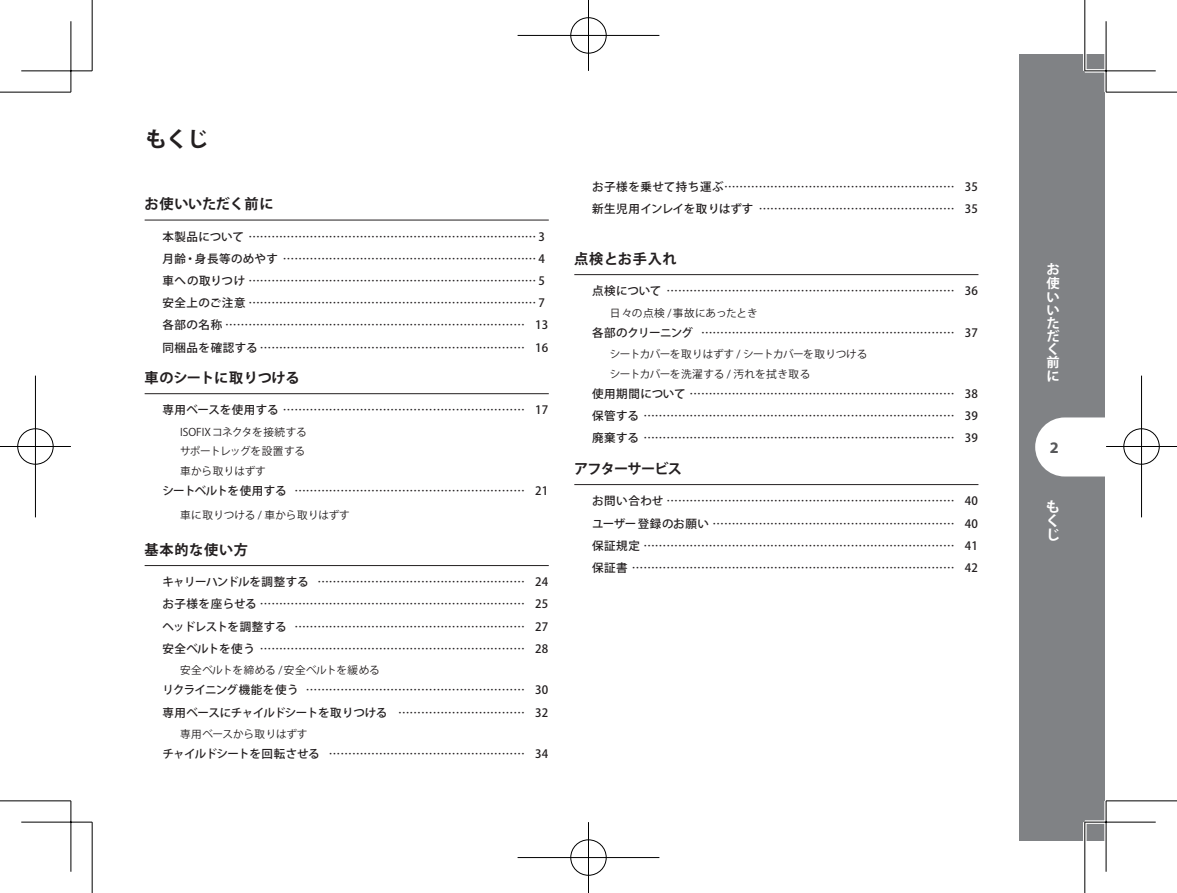
<style>
.page{position:relative;width:1177px;height:893px;background:#fff}
.page>*{position:absolute;margin:0;border:0;box-sizing:border-box;transform-origin:0 0}
.タイトル_16級{font:700 21.25px "Koz Go Pro";color:#231f20}
.t1{font:700 16px "Myriad Pro";color:#57585a}
.もくじ_大{font:700 14.25px "Koz Go Pro";letter-spacing:.05em;color:#231f20}
.もくじ_大-2{font:700 14.25px "Koz Go Pro";letter-spacing:-.025em;color:#231f20}
.もくじ_大-3{font:700 14.25px "Koz Go Pro";letter-spacing:.015em;color:#231f20}
.もくじ_大-4{font:700 14.25px "Koz Go Pro";letter-spacing:-.05em;color:#231f20}
.インデックス_下{font:700 14.25px/13.8px "Koz Go Pro";color:#fff}
.t2{font:700 13.25px/13.5px "Koz Go Pro";color:#fff}
.もくじ_中{font:500 11.5px/22.2px "Koz Go Pro";letter-spacing:.05em;color:#231f20}
.もくじ_中-2{font:500 11.5px "Koz Go Pro";color:#231f20}
.もくじ_中-3{font:500 11.5px "Koz Go Pro";letter-spacing:.025em;color:#231f20}
.もくじ_中-4{font:500 11.5px "Koz Go Pro";letter-spacing:-.025em;color:#231f20}
.もくじ_中-5{font:500 11.5px "Koz Go Pro";letter-spacing:-.05em;color:#231f20}
.もくじ_中-6{font:500 11.5px "Koz Go Pro";letter-spacing:-.035em;color:#231f20}
.もくじ_中-7{font:500 11.5px "Koz Go Pro";letter-spacing:-.04em;color:#231f20}
.もくじ_小{font:10.75px "Koz Go Pro";letter-spacing:-.05em;color:#231f20}
.もくじ_小-2{font:10.75px "Koz Go Pro";letter-spacing:-.025em;color:#231f20}
.もくじ_小-3{font:10.75px "Koz Go Pro";color:#231f20}
.もくじ_小-4{font:10.75px "Koz Go Pro";letter-spacing:.015em;color:#231f20}
.もくじ_小-5{font:10.75px "Koz Go Pro";letter-spacing:.01em;color:#231f20}
</style>
<div class="page">
<div style="left:1019px;top:54px;width:85px;height:787px;background:#808285"></div>
<hr style="left:145px;top:220px;width:404px;height:1px;background:#231f20">
<hr style="left:145px;top:393px;width:404px;height:1px;background:#231f20">
<hr style="left:145px;top:565px;width:404px;height:1px;background:#231f20">
<hr style="left:574px;top:274px;width:404px;height:1px;background:#231f20">
<hr style="left:574px;top:484px;width:404px;height:1px;background:#231f20">
<svg style="left:1035px;top:417px;width:70px;height:59px;background:#f2f2f2"></svg>
<svg style="left:0;top:91px;width:69px;height:1px"></svg>
<svg style="left:1107px;top:91px;width:69px;height:1px"></svg>
<svg style="left:0;top:801px;width:69px;height:1px"></svg>
<svg style="left:1107px;top:801px;width:69px;height:1px"></svg>
<svg style="left:91px;top:0;width:1px;height:69px"></svg>
<svg style="left:91px;top:824px;width:1px;height:69px"></svg>
<svg style="left:1083px;top:0;width:3px;height:71px"></svg>
<svg style="left:1083px;top:822px;width:3px;height:71px"></svg>
<svg style="left:21px;top:69px;width:71px;height:3px"></svg>
<svg style="left:1084px;top:69px;width:71px;height:4px"></svg>
<svg style="left:21px;top:821px;width:71px;height:3px"></svg>
<svg style="left:1084px;top:820px;width:71px;height:4px"></svg>
<svg style="left:69px;top:21px;width:4px;height:71px"></svg>
<svg style="left:69px;top:801px;width:4px;height:71px"></svg>
<hr style="left:1104px;top:21px;width:3px;height:71px;background:#fff">
<hr style="left:1104px;top:801px;width:3px;height:71px;background:#fff">
<hr style="left:0;top:92px;width:71px;height:1px;background:#000">
<hr style="left:1106px;top:92px;width:70px;height:1px;background:#000">
<hr style="left:0;top:800px;width:71px;height:1px;background:#000">
<hr style="left:1106px;top:800px;width:70px;height:1px;background:#000">
<hr style="left:92px;top:0;width:1px;height:71px;background:#000">
<hr style="left:92px;top:822px;width:1px;height:71px;background:#000">
<hr style="left:1084px;top:0;width:1px;height:71px;background:#000">
<hr style="left:1084px;top:822px;width:1px;height:71px;background:#000">
<hr style="left:21px;top:70px;width:71px;height:1px;background:#000">
<hr style="left:1084px;top:70px;width:71px;height:1px;background:#000">
<hr style="left:21px;top:822px;width:71px;height:1px;background:#000">
<hr style="left:1084px;top:822px;width:71px;height:1px;background:#000">
<hr style="left:70px;top:21px;width:1px;height:71px;background:#000">
<hr style="left:70px;top:801px;width:1px;height:71px;background:#000">
<hr style="left:1105px;top:21px;width:1px;height:71px;background:#000">
<hr style="left:1105px;top:801px;width:1px;height:71px;background:#000">
<div style="left:569px;top:16px;width:39px;height:39px;border:4px solid #fff;border-radius:50%"></div>
<hr style="left:517px;top:34px;width:142px;height:3px;background:#fff">
<hr style="left:586px;top:0;width:4px;height:71px;background:#fff">
<div style="left:570px;top:17px;width:36px;height:37px;border:1px solid #000;border-radius:50%"></div>
<hr style="left:517px;top:35px;width:142px;height:1px;background:#000">
<hr style="left:588px;top:0;width:1px;height:71px;background:#000">
<div style="left:569px;top:838px;width:39px;height:39px;border:4px solid #fff;border-radius:50%"></div>
<hr style="left:517px;top:856px;width:142px;height:3px;background:#fff">
<hr style="left:586px;top:822px;width:4px;height:71px;background:#fff">
<div style="left:570px;top:839px;width:36px;height:37px;border:1px solid #000;border-radius:50%"></div>
<hr style="left:517px;top:857px;width:142px;height:1px;background:#000">
<hr style="left:588px;top:822px;width:1px;height:71px;background:#000">
<div style="left:16px;top:427px;width:39px;height:39px;border:4px solid #fff;border-radius:50%"></div>
<hr style="left:0;top:445px;width:71px;height:3px;background:#fff">
<hr style="left:34px;top:376px;width:3px;height:141px;background:#fff">
<div style="left:17px;top:428px;width:37px;height:37px;border:1px solid #000;border-radius:50%"></div>
<hr style="left:0;top:446px;width:71px;height:1px;background:#000">
<hr style="left:35px;top:376px;width:1px;height:141px;background:#000">
<div style="left:1121px;top:427px;width:39px;height:39px;border:4px solid #fff;border-radius:50%"></div>
<hr style="left:1106px;top:445px;width:70px;height:3px;background:#fff">
<hr style="left:1139px;top:376px;width:4px;height:141px;background:#fff">
<div style="left:1123px;top:428px;width:36px;height:37px;border:1px solid #000;border-radius:50%"></div>
<hr style="left:1106px;top:446px;width:70px;height:1px;background:#000">
<hr style="left:1141px;top:376px;width:1px;height:141px;background:#000">
<p class="タイトル_16級" style="left:145px;top:125px;width:64px">もくじ</p>
<p class="もくじ_大-3" style="left:145px;top:195px;width:130px">お使いいただく前に</p>
<p class="もくじ_中-2" style="left:162px;top:229px;width:384px">本製品について ………………………………………………………………… 3</p>
<p class="もくじ_中" style="left:162px;top:248px;width:384px">月齢・身長等のめやす ………………………………………………………… 4</p>
<p class="もくじ_中" style="left:162px;top:270px;width:384px">車への取りつけ ………………………………………………………………… 5</p>
<p class="もくじ_中" style="left:162px;top:292px;width:387px">安全上のご注意 ………………………………………………………………… 7各部の名称 …………………………………………………………………… 13</p>
<p class="もくじ_中" style="left:162px;top:337px;width:387px">同梱品を確認する …………………………………………………………… 16</p>
<p class="もくじ_大-2" style="left:145px;top:369px;width:156px">車のシートに取りつける</p>
<p class="もくじ_中-3" style="left:162px;top:403px;width:387px">専用ベースを使用する ……………………………………………………… 17</p>
<p class="もくじ_小-3" style="left:180px;top:425px;width:128px">ISOFIX コネクタを接続する</p>
<p class="もくじ_小" style="left:180px;top:444px;width:127px">サポートレッグを設置する</p>
<p class="もくじ_小-2" style="left:180px;top:464px;width:87px">車から取りはずす</p>
<p class="もくじ_中-4" style="left:162px;top:483px;width:387px">シートベルトを使用する …………………………………………………… 21</p>
<p class="もくじ_小-2" style="left:180px;top:508px;width:171px">車に取りつける / 車から取りはずす</p>
<p class="もくじ_大" style="left:145px;top:541px;width:105px">基本的な使い方</p>
<p class="もくじ_中-5" style="left:162px;top:575px;width:387px">キャリーハンドルを調整する ……………………………………………… 24</p>
<p class="もくじ_中" style="left:162px;top:594px;width:387px">お子様を座らせる …………………………………………………………… 25</p>
<p class="もくじ_中-4" style="left:162px;top:619px;width:387px">ヘッドレストを調整する …………………………………………………… 27</p>
<p class="もくじ_中-3" style="left:162px;top:641px;width:387px">安全ベルトを使う …………………………………………………………… 28</p>
<p class="もくじ_小-4" style="left:180px;top:663px;width:201px">安全ベルトを締める /安全ベルトを緩める</p>
<p class="もくじ_中-6" style="left:162px;top:683px;width:387px">リクライニング機能を使う ………………………………………………… 30</p>
<p class="もくじ_中-4" style="left:162px;top:705px;width:387px">専用ベースにチャイルドシートを取りつける …………………………… 32</p>
<p class="もくじ_小-2" style="left:180px;top:727px;width:129px">専用ベースから取りはずす</p>
<p class="もくじ_中-7" style="left:162px;top:747px;width:387px">チャイルドシートを回転させる …………………………………………… 34</p>
<p class="もくじ_中" style="left:592px;top:176px;width:387px">お子様を乗せて持ち運ぶ…………………………………………………… 35</p>
<p class="もくじ_中-2" style="left:592px;top:201px;width:387px">新生児用インレイを取りはずす …………………………………………… 35</p>
<p class="もくじ_大" style="left:574px;top:250px;width:104px">点検とお手入れ</p>
<p class="もくじ_中-2" style="left:592px;top:284px;width:387px">点検について ………………………………………………………………… 36</p>
<p class="もくじ_小-3" style="left:609px;top:306px;width:149px">日々の点検 /事故にあったとき</p>
<p class="もくじ_中-5" style="left:592px;top:325px;width:387px">各部のクリーニング ………………………………………………………… 37</p>
<p class="もくじ_小" style="left:609px;top:347px;width:259px">シートカバーを取りはずす / シートカバーを取りつける</p>
<p class="もくじ_小-5" style="left:609px;top:367px;width:202px">シートカバーを洗濯する / 汚れを拭き取る</p>
<p class="もくじ_中-3" style="left:592px;top:387px;width:387px">使用期間について …………………………………………………………… 38</p>
<p class="もくじ_中-2" style="left:592px;top:409px;width:387px">保管する ……………………………………………………………………… 39</p>
<p class="もくじ_中-2" style="left:592px;top:431px;width:387px">廃棄する ……………………………………………………………………… 39</p>
<p class="もくじ_大-4" style="left:574px;top:460px;width:109px">アフターサービス</p>
<p class="もくじ_中" style="left:592px;top:491px;width:387px">お問い合わせ ………………………………………………………………… 40</p>
<p class="もくじ_中-3" style="left:592px;top:516px;width:387px">ユーザー登録のお願い ……………………………………………………… 40</p>
<p class="もくじ_中-2" style="left:592px;top:538px;width:387px">保証規定 ……………………………………………………………………… 41</p>
<p class="もくじ_中-2" style="left:592px;top:560px;width:387px">保証書 ………………………………………………………………………… 42</p>
<p class="t2" style="left:1046px;top:263px;width:15px">お使いいただく前に</p>
<h2 class="t1" style="left:1049px;top:437px;width:10px">2</h2>
<p class="インデックス_下" style="left:1045px;top:501px;width:15px">もくじ</p>
</div>
